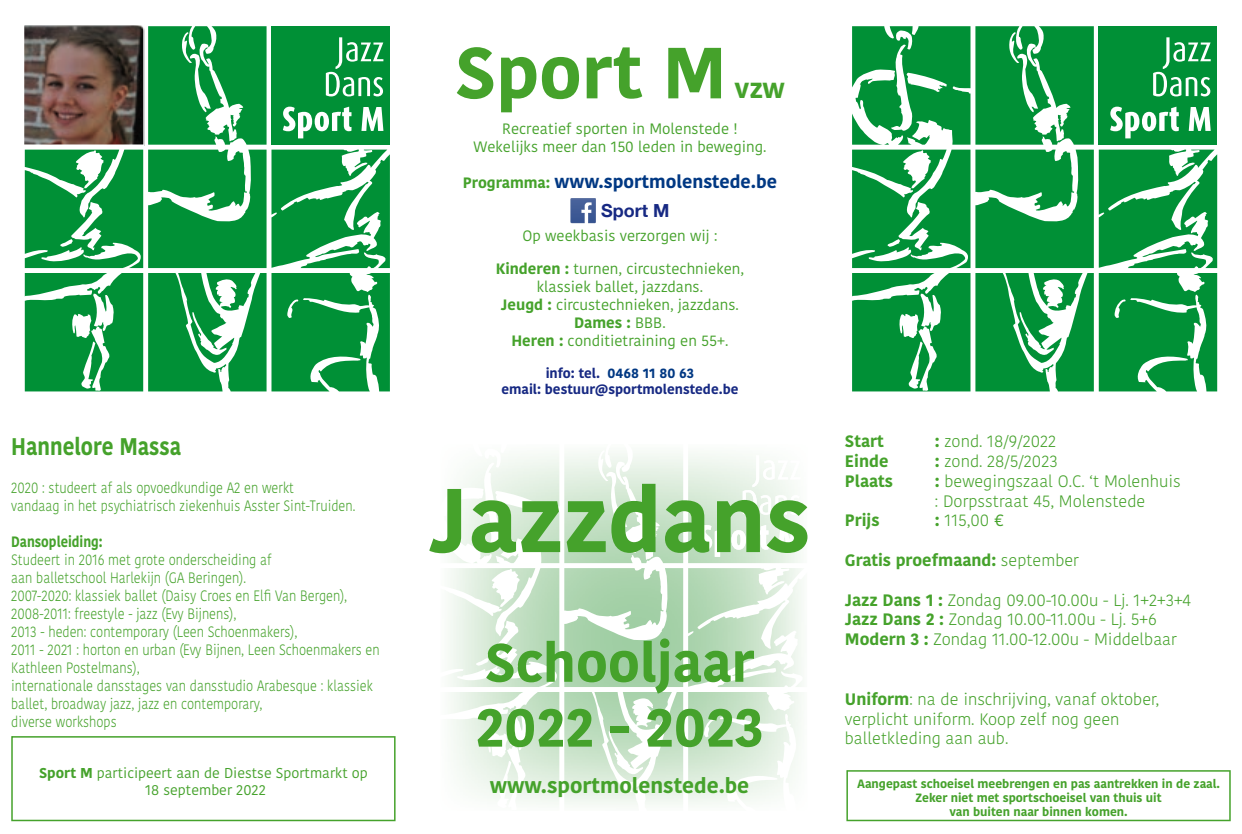
<style>
.page{position:relative;width:1242px;height:834px;background:#fff}
.page>*{position:absolute;margin:0;border:0;box-sizing:border-box;transform-origin:0 0}
.t1{font:700 90px "Kohinoor Devanagari";color:#45a22b}
.t2{font:700 72px "Kohinoor Devanagari";color:#45a22b}
.t3{font:700 54px/64.8px "Kohinoor Devanagari";color:#45a22b}
.t4{font:700 27px "Kohinoor Devanagari";color:#45a22b}
.t5{font:700 24px "Kohinoor Devanagari";color:#45a22b;scale:.86 1}
.t6{font:700 21px "Kohinoor Devanagari";color:#45a22b}
.t7{font:700 18px "Kohinoor Devanagari";color:#003883}
.t8{font:700 18px "Helvetica Neue";color:#172983}
.t9{font:300 16.5px/19.8px "Kohinoor Devanagari";color:#45a22b}
.t10{font:700 16.5px "Kohinoor Devanagari";color:#45a22b}
.t11{font:300 15px/18px "Kohinoor Devanagari";color:#45a22b;scale:.86 1}
.t12{font:15px/18px "Kohinoor Devanagari";color:#45a22b;text-align:center}
.t13{font:700 15px "Kohinoor Devanagari";color:#45a22b;scale:.86 1}
.t14{font:14.25px/17.1px "Kohinoor Devanagari";color:#45a22b;text-align:center}
.t15{font:700 13.5px/16.2px "Kohinoor Devanagari";color:#172983;text-align:center}
.t16{font:700 12px/14.4px "Kohinoor Devanagari";color:#45a22b;text-align:center}
.s1{font-weight:700}
.s2{font-size:15px;color:#45a22b}
.s3{color:#003883}
.s4{font-weight:400}
.s5{font-weight:300}
</style>
<div class="page">
<svg style="left:852px;top:26px;width:365px;height:366px"></svg>
<svg style="left:24px;top:25px;width:366px;height:367px"></svg>
<svg style="left:570px;top:198px;width:26px;height:25px"></svg>
<img style="left:559px;top:453px;width:242px;height:330px">
<img style="left:452px;top:455px;width:107px;height:108px">
<img style="left:688px;top:568px;width:111px;height:119px">
<img style="left:564px;top:691px;width:119px;height:114px">
<img style="left:450px;top:568px;width:109px;height:119px">
<img style="left:688px;top:691px;width:109px;height:113px">
<img style="left:451px;top:692px;width:108px;height:112px">
<img style="left:688px;top:453px;width:113px;height:110px">
<img style="left:752px;top:455px;width:7px;height:32px">
<img style="left:763px;top:460px;width:11px;height:19px">
<img style="left:777px;top:460px;width:11px;height:19px">
<img style="left:790px;top:460px;width:10px;height:19px">
<img style="left:742px;top:490px;width:14px;height:24px">
<img style="left:759px;top:495px;width:12px;height:19px">
<img style="left:775px;top:495px;width:12px;height:19px">
<img style="left:790px;top:495px;width:10px;height:19px">
<img style="left:699px;top:525px;width:13px;height:24px">
<img style="left:715px;top:530px;width:14px;height:26px">
<img style="left:731px;top:530px;width:15px;height:19px">
<img style="left:749px;top:530px;width:9px;height:19px">
<img style="left:759px;top:525px;width:9px;height:24px">
<img style="left:778px;top:525px;width:22px;height:24px">
<img style="left:564px;top:568px;width:119px;height:119px">
<img style="left:564px;top:453px;width:96px;height:110px">
<svg style="left:846px;top:770px;width:384px;height:51px"></svg>
<svg style="left:11px;top:736px;width:384px;height:85px"></svg>
<h3 class="t5" style="left:11px;top:425px;width:199px">Hannelore Massa</h3>
<p class="t11" style="left:11px;top:478px;width:401px">2020 : studeert af als opvoedkundige A2 en werkt<br>vandaag in het psychiatrisch ziekenhuis Asster Sint-Truiden.</p>
<p class="t13" style="left:11px;top:528px;width:108px">Dansopleiding:</p>
<p class="t11" style="left:11px;top:550px;width:430px">Studeert in 2016 met grote onderscheiding af<br>aan balletschool Harlekijn (GA Beringen).<br>2007-2020: klassiek ballet (Daisy Croes en Elfi Van Bergen), 2008-2011: freestyle - jazz (Evy Bijnens),<br>2013 - heden: contemporary (Leen Schoenmakers),<br>2011 - 2021 : horton en urban (Evy Bijnen, Leen Schoenmakers en Kathleen Postelmans),<br>internationale dansstages van dansstudio Arabesque : klassiek ballet, broadway jazz, jazz en contemporary,<br>diverse workshops</p>
<p class="t14" style="left:39px;top:764px;width:330px"><span class="s1">Sport M</span> participeert aan de Diestse Sportmarkt op<br>18 september 2022</p>
<h2 class="t2" style="left:455px;top:9px;width:274px">Sport M</h2>
<h3 class="t4" style="left:734px;top:65px;width:52px">vzw</h3>
<p class="t12" style="left:473px;top:120px;width:294px">Recreatief sporten in Molenstede !<br>Wekelijks meer dan 150 leden in beweging.</p>
<p class="t7" style="left:463px;top:166px;width:316px"><span class="s2">Programma:</span> www.sportmolenstede.be</p>
<p class="t8" style="left:601px;top:196px;width:70px">Sport M</p>
<p class="t12" style="left:496px;top:220px;width:250px;line-height:32.4px">Op weekbasis verzorgen wij :<br><span class="s1">Kinderen :</span> turnen, circustechnieken,</p>
<p class="t12" style="left:501px;top:277px;width:239px">klassiek ballet, jazzdans.<br><span class="s1">Jeugd :</span> circustechnieken, jazzdans.<br><span class="s1">Dames :</span> BBB.<br><span class="s1">Heren :</span> conditietraining en 55+.</p>
<p class="t15" style="left:501px;top:365px;width:238px">info: tel. <span class="s3">0468 11 80 63<br></span>email: bestuur@sportmolenstede.be</p>
<h1 class="t1" style="left:428px;top:440px;width:383px">Jazzdans</h1>
<h3 class="t3" style="left:475px;top:629px;width:290px">Schooljaar<br>2022 - 2023</h3>
<h3 class="t6" style="left:490px;top:767px;width:261px">www.sportmolenstede.be</h3>
<p class="t10" style="left:845px;top:426px;width:40px">Start</p>
<p class="t9" style="left:935px;top:431px;width:123px"><span class="s1">:</span> zond. 18/9/2022</p>
<p class="t10" style="left:845px;top:446px;width:45px">Einde</p>
<p class="t9" style="left:935px;top:451px;width:124px"><span class="s1">:</span> zond. 28/5/2023</p>
<p class="t10" style="left:845px;top:466px;width:49px">Plaats</p>
<p class="t9" style="left:935px;top:471px;width:247px"><span class="s1">:</span> bewegingszaal O.C. ‘t Molenhuis : Dorpsstraat 45, Molenstede</p>
<p class="t10" style="left:845px;top:505px;width:36px">Prijs</p>
<p class="t9" style="left:935px;top:510px;width:70px"><span class="s1">:</span> 115,00 <span class="s4">€</span></p>
<p class="t10" style="left:845px;top:545px;width:235px">Gratis proefmaand: <span class="s5">september</span></p>
<p class="t9" style="left:845px;top:590px;width:348px"><span class="s1">Jazz Dans 1 :</span> Zondag 09.00-10.00u - Lj. 1+2+3+4<br><span class="s1">Jazz Dans 2 :</span> Zondag 10.00-11.00u - Lj. 5+6<br><span class="s1">Modern 3 :</span> Zondag 11.00-12.00u - Middelbaar</p>
<p class="t9" style="left:845px;top:689px;width:316px"><span class="s1">Uniform</span>: na de inschrijving, vanaf oktober, verplicht uniform. Koop zelf nog geen balletkleding aan aub.</p>
<p class="t16" style="left:857px;top:775px;width:364px">Aangepast schoeisel meebrengen en pas aantrekken in de zaal.<br>Zeker niet met sportschoeisel van thuis uit<br>van buiten naar binnen komen.</p>
</div>
